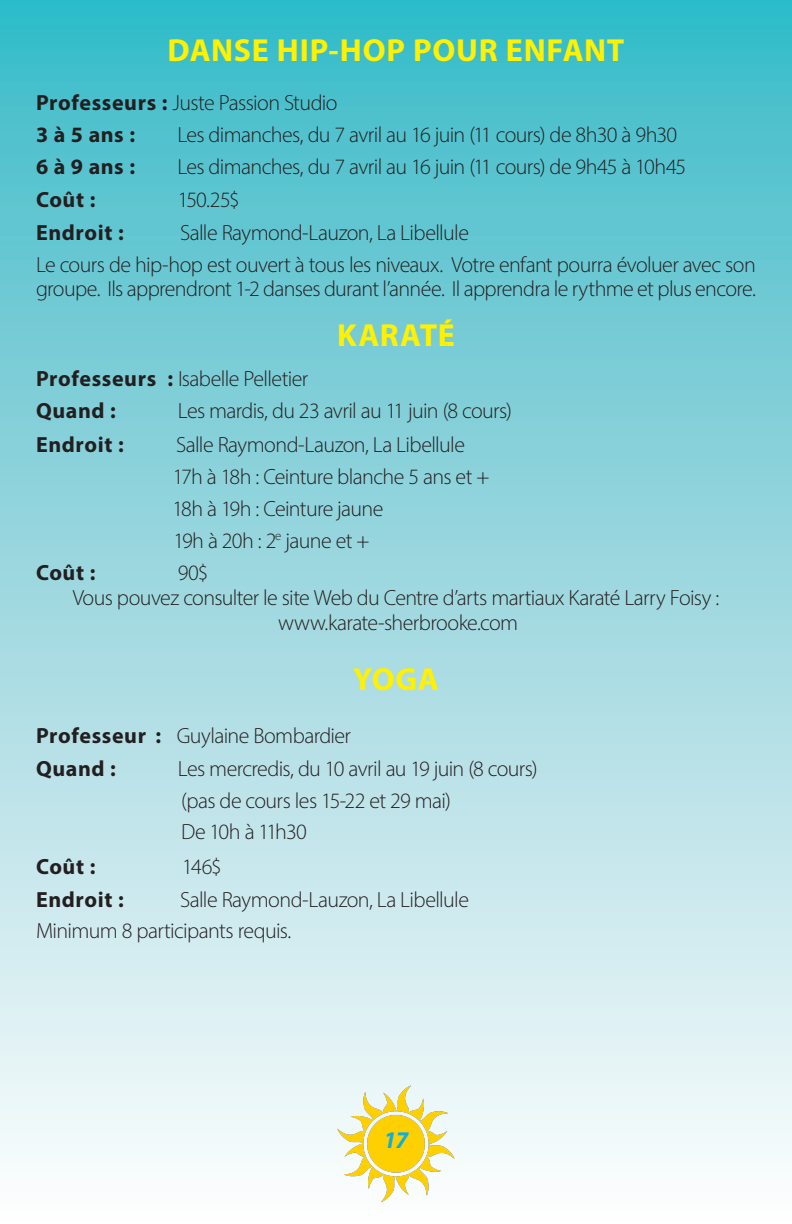
<style>
.page{position:relative;width:792px;height:1224px;background:#fff}
.page>*{position:absolute;margin:0;border:0;box-sizing:border-box;transform-origin:0 0}
.Corps_de_texte_10_5{font:700 32px "Myriad Pro";letter-spacing:.02em;color:#fff101}
.t1{font:italic 700 24px "Myriad Pro";color:#0eafda}
.Corps_de_texte_10_5-2{font:300 22px/24px "Myriad Pro";letter-spacing:-.03em;color:#231f20}
.Corps_de_texte_10_5-3{font:700 22px "Myriad Pro";letter-spacing:.025em;color:#231f20}
.s1{font-weight:700}
</style>
<div class="page">
<div style="left:0;top:0;width:792px;height:1224px;background:linear-gradient(to bottom,#3cb9c7,#fffcfc)"></div>
<img style="left:329px;top:1076px;width:134px;height:130px">
<p class="Corps_de_texte_10_5" style="left:168px;top:29px;width:458px">DANSE HIP-HOP POUR ENFANT</p>
<p class="Corps_de_texte_10_5-2" style="left:36px;top:90px;width:303px"><span class="s1">Professeurs :</span> Juste Passion Studio</p>
<p class="Corps_de_texte_10_5-3" style="left:36px;top:120px;width:101px">3 à 5 ans :</p>
<p class="Corps_de_texte_10_5-2" style="left:177px;top:123px;width:502px">Les dimanches, du 7 avril au 16 juin (11 cours) de 8h30 à 9h30</p>
<p class="Corps_de_texte_10_5-3" style="left:36px;top:153px;width:101px">6 à 9 ans :</p>
<p class="Corps_de_texte_10_5-2" style="left:177px;top:155px;width:510px">Les dimanches, du 7 avril au 16 juin (11 cours) de 9h45 à 10h45</p>
<p class="Corps_de_texte_10_5-3" style="left:36px;top:185px;width:61px">Coût :</p>
<p class="Corps_de_texte_10_5-2" style="left:178px;top:187px;width:64px">150.25$</p>
<p class="Corps_de_texte_10_5-3" style="left:36px;top:219px;width:89px">Endroit :</p>
<p class="Corps_de_texte_10_5-2" style="left:180px;top:221px;width:291px">Salle Raymond-Lauzon, La Libellule</p>
<p class="Corps_de_texte_10_5-2" style="left:36px;top:252px;width:721px">Le cours de hip-hop est ouvert à tous les niveaux. Votre enfant pourra évoluer avec son groupe. Ils apprendront 1-2 danses durant l’année. Il apprendra le rythme et plus encore.</p>
<p class="Corps_de_texte_10_5" style="left:337px;top:314px;width:119px">KARATÉ</p>
<p class="Corps_de_texte_10_5-2" style="left:36px;top:366px;width:274px"><span class="s1">Professeurs :</span> Isabelle Pelletier</p>
<p class="Corps_de_texte_10_5-3" style="left:36px;top:396px;width:82px">Quand :</p>
<p class="Corps_de_texte_10_5-2" style="left:178px;top:399px;width:335px">Les mardis, du 23 avril au 11 juin (8 cours)</p>
<p class="Corps_de_texte_10_5-3" style="left:36px;top:430px;width:89px">Endroit :</p>
<p class="Corps_de_texte_10_5-2" style="left:176px;top:432px;width:291px">Salle Raymond-Lauzon, La Libellule</p>
<p class="Corps_de_texte_10_5-2" style="left:173px;top:465px;width:318px">17h à 18h : Ceinture blanche 5 ans et +</p>
<p class="Corps_de_texte_10_5-2" style="left:172px;top:497px;width:213px">18h à 19h : Ceinture jaune</p>
<p class="Corps_de_texte_10_5-2" style="left:174px;top:528px;width:198px">19h à 20h : 2<sup>e</sup> jaune et +</p>
<p class="Corps_de_texte_10_5-3" style="left:36px;top:558px;width:61px">Coût :</p>
<p class="Corps_de_texte_10_5-2" style="left:178px;top:561px;width:32px">90$</p>
<p class="Corps_de_texte_10_5-2" style="left:73px;top:585px;width:648px;line-height:25.2px;text-align:center">Vous pouvez consulter le site Web du Centre d’arts martiaux Karaté Larry Foisy : www.karate-sherbrooke.com</p>
<p class="Corps_de_texte_10_5" style="left:353px;top:659px;width:87px">YOGA</p>
<p class="Corps_de_texte_10_5-2" style="left:36px;top:724px;width:317px"><span class="s1">Professeur :</span> Guylaine Bombardier</p>
<p class="Corps_de_texte_10_5-3" style="left:36px;top:754px;width:82px">Quand :</p>
<p class="Corps_de_texte_10_5-2" style="left:178px;top:756px;width:361px">Les mercredis, du 10 avril au 19 juin (8 cours)</p>
<p class="Corps_de_texte_10_5-2" style="left:181px;top:788px;width:271px">(pas de cours les 15-22 et 29 mai)</p>
<p class="Corps_de_texte_10_5-2" style="left:181px;top:820px;width:127px">De 10h à 11h30</p>
<p class="Corps_de_texte_10_5-3" style="left:36px;top:853px;width:61px">Coût :</p>
<p class="Corps_de_texte_10_5-2" style="left:182px;top:855px;width:41px">146$</p>
<p class="Corps_de_texte_10_5-3" style="left:36px;top:885px;width:89px">Endroit :</p>
<p class="Corps_de_texte_10_5-2" style="left:180px;top:887px;width:291px">Salle Raymond-Lauzon, La Libellule</p>
<p class="Corps_de_texte_10_5-2" style="left:36px;top:918px;width:257px">Minimum 8 participants requis.</p>
<p class="t1" style="left:384px;top:1124px;width:26px">17</p>
</div>
